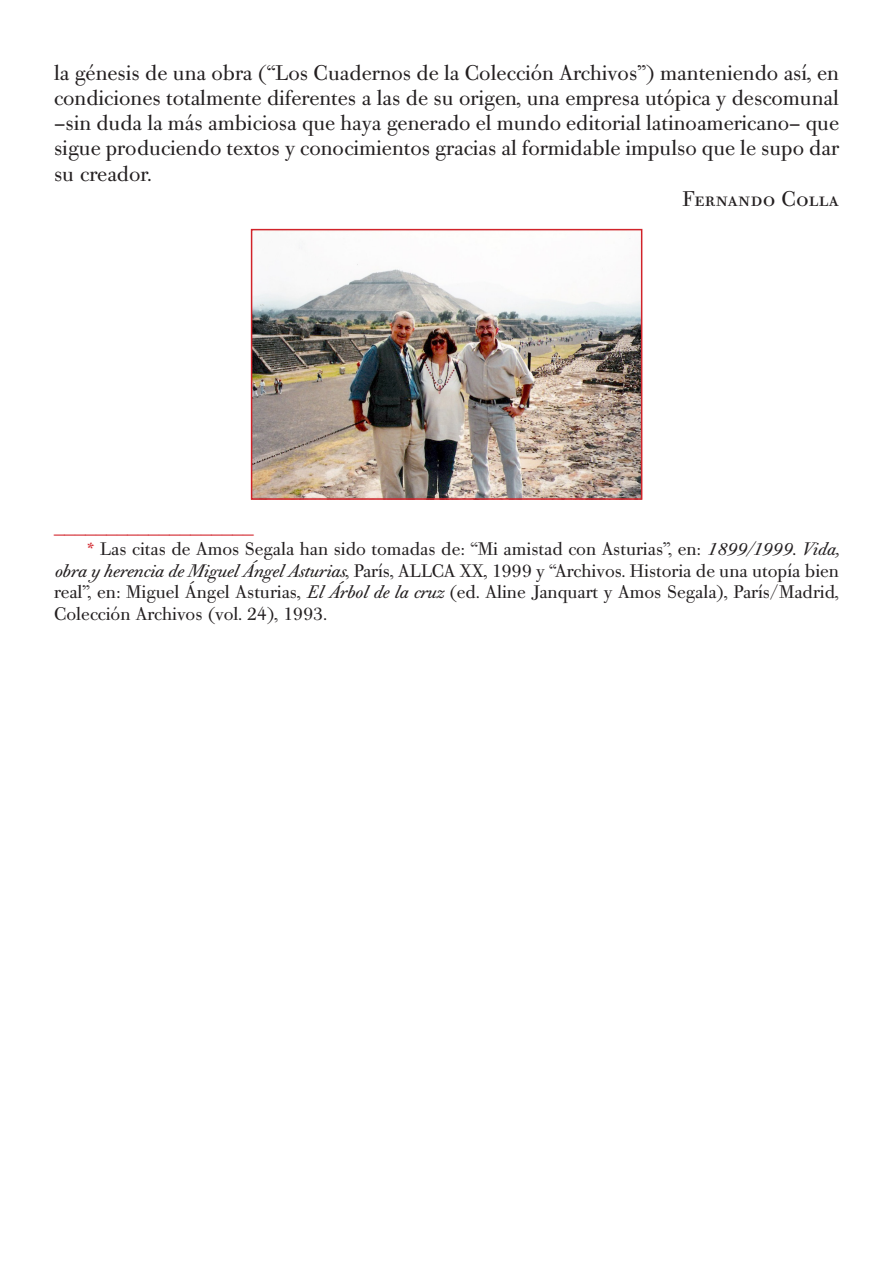
<style>
.page{position:relative;width:893px;height:1263px;background:#fff}
.page>*{position:absolute;margin:0;border:0;box-sizing:border-box;transform-origin:0 0}
.t1{font:21px/25.2px "Bodoni Old Face BE";color:#231f20;text-align:justify}
.t2{font:21px "Bodoni Old Face BE";color:#d1232a}
.t3{font:21px "Bodoni Old Face BE Regular SC";color:#231f20}
.t4{font:18px/21.6px "Bodoni Old Face BE";color:#231f20;text-align:justify}
.s1{color:#d1232a}
.s2{font-style:italic}
</style>
<div class="page">
<img style="left:254px;top:238px;width:385px;height:259px">
<div style="left:251px;top:229px;width:391px;height:271px;border:2px solid #d1232a"></div>
<p class="t1" style="left:54px;top:60px;width:786px">la génesis de una obra (“Los Cuadernos de la Colección Archivos”) manteniendo así, en condiciones totalmente diferentes a las de su origen, una empresa utópica y descomunal –sin duda la más ambiciosa que haya generado el mundo editorial latinoamericano– que sigue produciendo textos y conocimientos gracias al formidable impulso que le supo dar su creador.</p>
<p class="t3" style="left:682px;top:185px;width:158px">Fernando Colla</p>
<p class="t2" style="left:54px;top:513px;width:201px">___________________</p>
<p class="t4" style="left:54px;top:538px;width:786px;text-indent:33px"><span class="s1">*</span> Las citas de Amos Segala han sido tomadas de: “Mi amistad con Asturias”, en: <span class="s2">1899/1999. Vida, obra y herencia de Miguel Ángel Asturias</span>, París, ALLCA XX, 1999 y “Archivos. Historia de una utopía bien real”, en: Miguel Ángel Asturias, <span class="s2">El Árbol de la cruz</span> (ed. Aline Janquart y Amos Segala), París/Madrid, Colección Archivos (vol. 24), 1993.</p>
</div>
